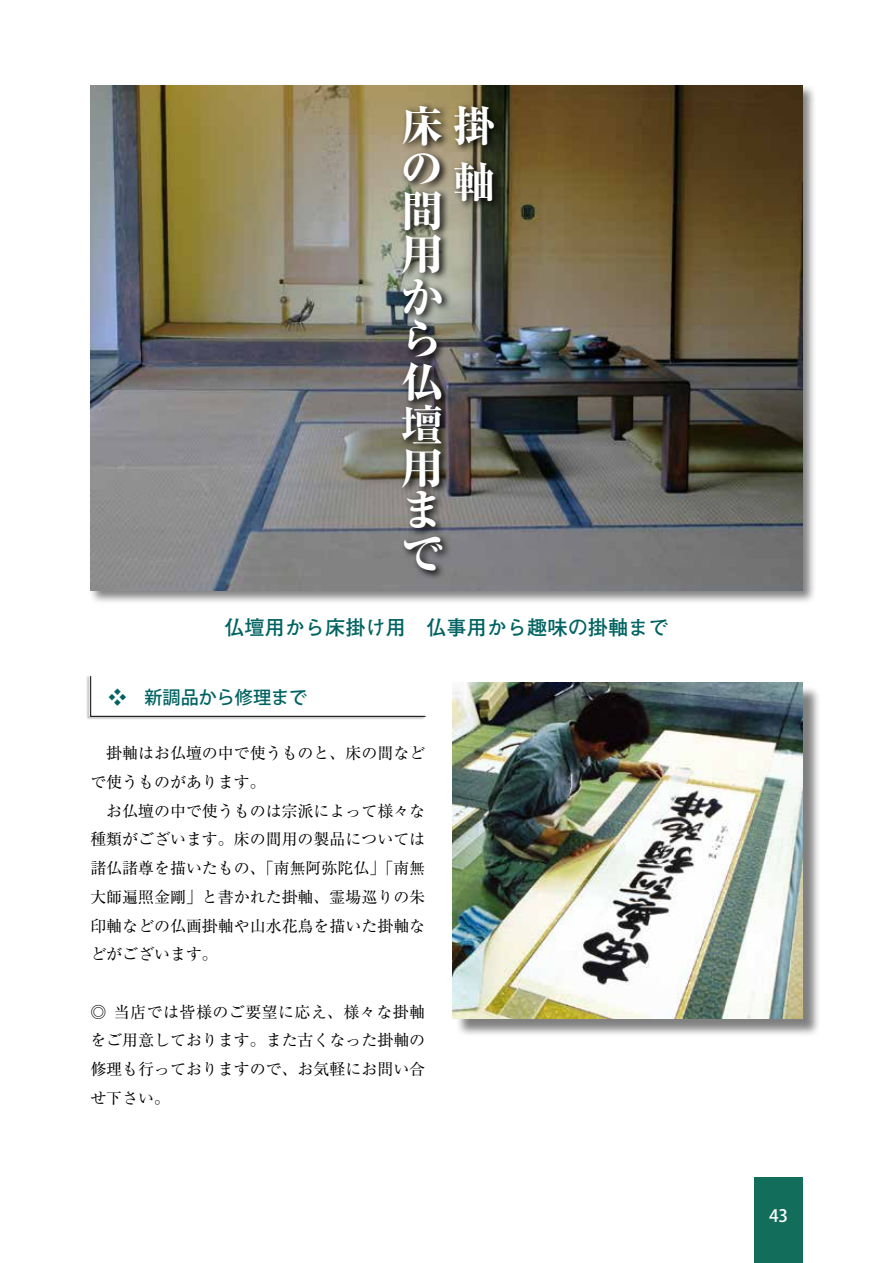
<style>
.page{position:relative;width:893px;height:1263px;background:#fff}
.page>*{position:absolute;margin:0;border:0;box-sizing:border-box;transform-origin:0 0}
.t1{font:800 42.45px/42.8px "Ryumin Pr 6";color:#fff;text-align:right}
.t2{font:700 20.25px "Futo Go B101 Pr 6";color:#006362}
.t3{font:500 18px "Koz Go Pr 6 N";color:#006362}
.t4{font:500 16.95px "Koz Go Pr 6 N";color:#fff}
.t5{font:15.9px/28.7px "Ryumin Pr 6";color:#000}
</style>
<div class="page">
<div style="left:755px;top:1178px;width:48px;height:85px;background:#136d5b"></div>
<div style="left:87px;top:675px;width:339px;height:44px;background:#000;opacity:.75"></div>
<svg style="left:90px;top:675px;width:336px;height:42px"></svg>
<div style="left:88px;top:83px;width:729px;height:522px;background:#000;opacity:.5"></div>
<img style="left:90px;top:85px;width:713px;height:505px">
<img style="left:398px;top:101px;width:106px;height:478px">
<div style="left:455px;top:685px;width:366px;height:352px;background:#000;opacity:.5"></div>
<img style="left:453px;top:682px;width:350px;height:336px">
<h1 class="t1" style="left:401px;top:96px;width:95px;line-height:56.7px">床掛軸</h1>
<h1 class="t1" style="left:401px;top:146px;width:43px;text-align:left">の間用から仏壇用まで</h1>
<p class="t2" style="left:224px;top:611px;width:446px">仏壇用から床掛け用　仏事用から趣味の掛軸まで</p>
<p class="t3" style="left:90px;top:687px;width:218px">　❖　新調品から修理まで</p>
<p class="t5" style="left:90px;top:738px;width:336px">　掛軸はお仏壇の中で使うものと、床の間などで使うものがあります。<br>　お仏壇の中で使うものは宗派によって様々な種類がございます。床の間用の製品については諸仏諸尊を描いたもの、「南無阿弥陀仏」「南無大師遍照金剛」と書かれた掛軸、霊場巡りの朱印軸などの仏画掛軸や山水花鳥を描いた掛軸などがございます。</p>
<p class="t5" style="left:90px;top:996px;width:336px;text-align:justify">◎ 当店では皆様のご要望に応え、様々な掛軸をご用意しております。また古くなった掛軸の修理も行っておりますので、お気軽にお問い合せ下さい。</p>
<p class="t4" style="left:769px;top:1206px;width:21px">43</p>
</div>
